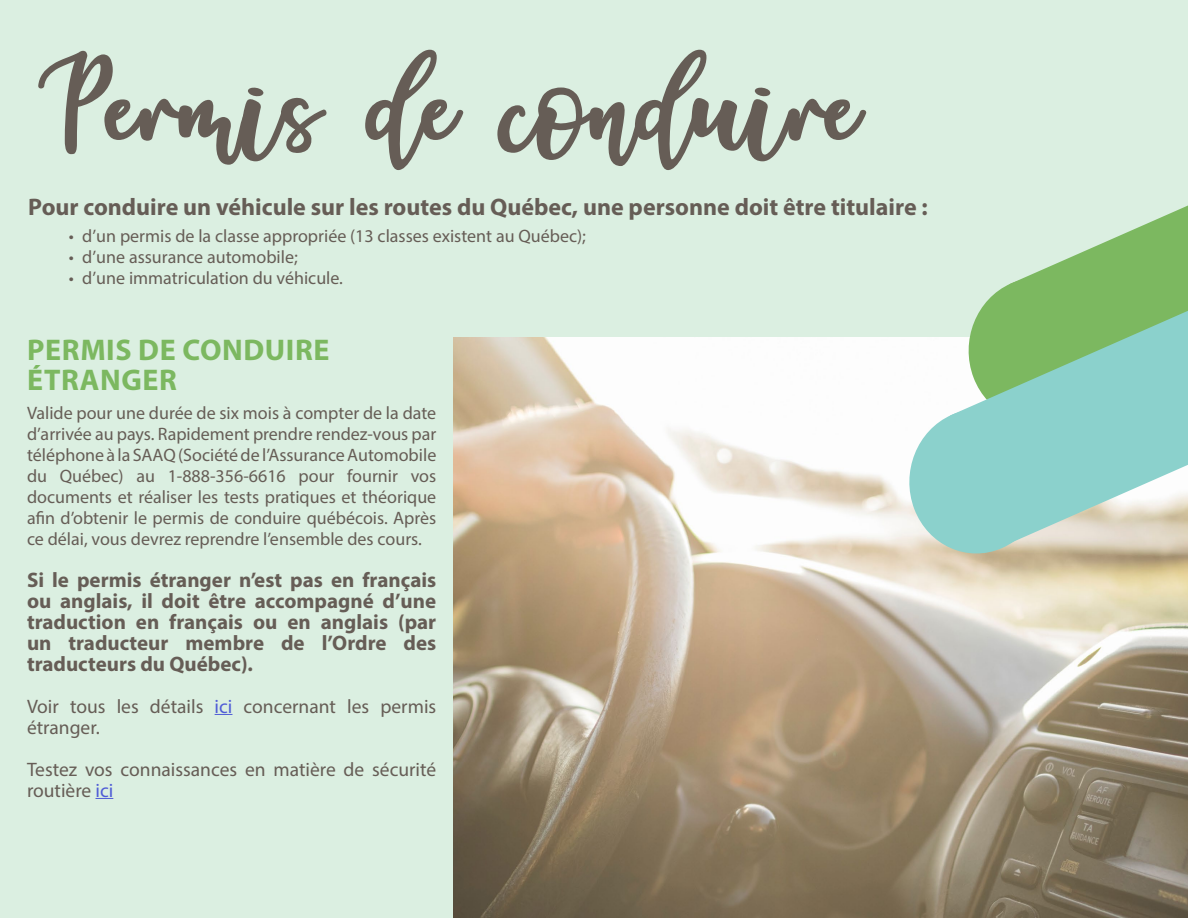
<style>
.page{position:relative;width:1188px;height:918px;background:#dbefe1}
.page>*{position:absolute;margin:0;border:0;box-sizing:border-box;transform-origin:0 0}
.t1{font:225px "Welcome";color:#665d56}
.t2{font:700 30px/30px "Myriad Pro";letter-spacing:.02em;color:#7cb860}
.t3{font:700 24px "Myriad Pro";color:#665d56}
.t4{font:700 21px/21px "Myriad Pro";color:#665d56;text-align:justify}
.t5{font:19.5px/21px "Myriad Pro";color:#665d56}
.t6{font:18px/21px "Myriad Pro";color:#665d56;text-align:justify}
.s1{color:#4f5cd6}
</style>
<div class="page">
<img style="left:454px;top:338px;width:734px;height:580px">
<svg style="left:900px;top:206px;width:288px;height:357px;background:#a9d4ba"></svg>
<svg style="left:215px;top:714px;width:17px;height:1px"></svg>
<svg style="left:96px;top:798px;width:17px;height:1px"></svg>
<h1 class="t1" style="left:27px;top:0;width:834px">Permis de conduire</h1>
<h3 class="t3" style="left:28px;top:191px;width:901px">Pour conduire un véhicule sur les routes du Québec, une personne doit être titulaire :</h3>
<p class="t6" style="left:69px;top:225px;width:519px">• d’un permis de la classe appropriée (13 classes existent au Québec);</p>
<p class="t6" style="left:69px;top:246px;width:230px">• d’une assurance automobile;</p>
<p class="t6" style="left:69px;top:267px;width:276px">• d’une immatriculation du véhicule.</p>
<h2 class="t2" style="left:27px;top:334px;width:304px">PERMIS DE CONDUIRE<br>ÉTRANGER</h2>
<p class="t6" style="left:27px;top:402px;width:411px">Valide pour une durée de six mois à compter de la date d’arrivée au pays. Rapidement prendre rendez-vous par téléphone à la SAAQ (Société de l’Assurance Automobile du Québec) au 1-888-356-6616 pour fournir vos documents et réaliser les tests pratiques et théorique afin d’obtenir le permis de conduire québécois. Après ce délai, vous devrez reprendre l’ensemble des cours.</p>
<p class="t4" style="left:27px;top:568px;width:411px">Si le permis étranger n’est pas en français ou anglais, il doit être accompagné d’une traduction en français ou en anglais (par un traducteur membre de l’Ordre des traducteurs du Québec).</p>
<p class="t5" style="left:27px;top:695px;width:411px">Voir tous les détails <span class="s1">ici</span> concernant les permis étranger.</p>
<p class="t5" style="left:27px;top:758px;width:411px">Testez vos connaissances en matière de sécurité routière <span class="s1">ici</span></p>
</div>
